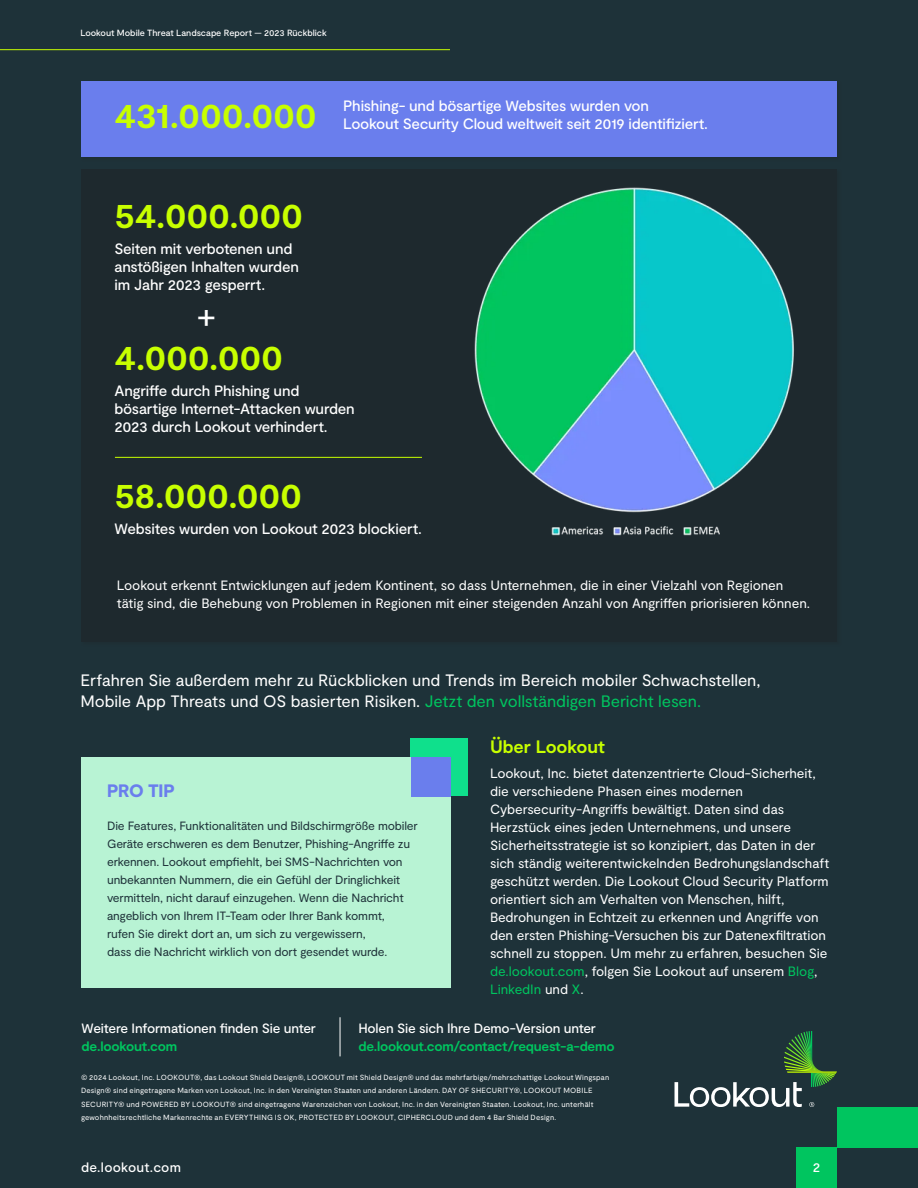
<style>
.page{position:relative;width:918px;height:1188px;background:#1e3239}
.page>*{position:absolute;margin:0;border:0;box-sizing:border-box;transform-origin:0 0}
.Body_Copy{font:700 36px "Moderat";letter-spacing:-.01em;color:#c8ff00}
.Body_Copy-2{font:36px "Moderat";color:#fff}
.About_Lookout_Headline_-_Back_Cover{font:700 18px "Moderat";letter-spacing:-.01em;color:#c8ff00}
.Body_Copy-3{font:900 18px "Moderat";letter-spacing:-.025em;color:#6a7eed}
.Back_Cover_Body_-_Lookout_White{font:16.5px/21px "Moderat";letter-spacing:-.005em;color:#fff}
.Body_Copy-4{font:500 15px/18px "Moderat";letter-spacing:-.015em;color:#fff}
.Back_Cover_Body_-_Lookout_White-2{font:13.5px/18px "Moderat";letter-spacing:-.005em;color:#fff}
.Body_Copy-5{font:700 13.5px/18px "Moderat";letter-spacing:-.015em;color:#00c55f}
.Body_Copy-6{font:500 13.5px/18px "Moderat";letter-spacing:-.015em;color:#fff}
.Body_Copy-7{font:500 13.5px "Moderat";letter-spacing:.02em;color:#fff}
.Body_Copy-8{font:12px/18px "Moderat";letter-spacing:-.015em;color:#1e3239}
.Resource_Title_-_Lookout_Black{font:500 9px "Moderat";letter-spacing:-.005em;color:#fff}
.t1{font:7.5px/13.5px "Moderat";letter-spacing:.025em;color:#fff}
.s1{color:#00c55f}
.s2{font-weight:700;color:#00c55f}
.s3{font-weight:500;color:#fff}
</style>
<div class="page">
<div style="left:410px;top:739px;width:58px;height:57px;background:#0fe08c"></div>
<div style="left:81px;top:757px;width:369px;height:231px;background:#b8f3d4"></div>
<div style="left:411px;top:757px;width:39px;height:39px;background:#6a7eed"></div>
<div style="left:796px;top:1148px;width:41px;height:40px;background:#00c55f"></div>
<div style="left:837px;top:1107px;width:81px;height:41px;background:#00c55f"></div>
<svg style="left:675px;top:1031px;width:162px;height:76px"></svg>
<hr style="left:340px;top:1017px;width:1px;height:39px;background:#fff">
<hr style="left:0;top:49px;width:450px;height:1px;background:#c8ff00">
<div style="left:82px;top:81px;width:755px;height:76px;background:#6a7eed"></div>
<div style="left:82px;top:169px;width:755px;height:473px;background:#1e292e"></div>
<img style="left:375px;top:187px;width:419px;height:349px">
<hr style="left:115px;top:457px;width:307px;height:1px;background:#c8ff00">
<p class="Resource_Title_-_Lookout_Black" style="left:80px;top:27px;width:248px">Lookout Mobile Threat Landscape Report — 2023 Rückblick</p>
<p class="Body_Copy" style="left:114px;top:95px;width:204px">431.000.000</p>
<p class="Body_Copy-4" style="left:343px;top:98px;width:366px">Phishing- und bösartige Websites wurden von<br>Lookout Security Cloud weltweit seit 2019 identifiziert.</p>
<p class="Body_Copy" style="left:114px;top:194px;width:190px">54.000.000</p>
<p class="Body_Copy-4" style="left:114px;top:240px;width:186px">Seiten mit verbotenen und anstößigen Inhalten wurden im Jahr 2023 gesperrt.</p>
<p class="Body_Copy-2" style="left:196px;top:295px;width:21px">+</p>
<p class="Body_Copy" style="left:114px;top:336px;width:170px">4.000.000</p>
<p class="Body_Copy-4" style="left:114px;top:382px;width:242px">Angriffe durch Phishing und bösartige Internet-Attacken wurden<br>2023 durch Lookout verhindert.</p>
<p class="Body_Copy" style="left:114px;top:474px;width:189px">58.000.000</p>
<p class="Body_Copy-4" style="left:114px;top:521px;width:309px">Websites wurden von Lookout 2023 blockiert.</p>
<p class="Back_Cover_Body_-_Lookout_White-2" style="left:117px;top:577px;width:695px">Lookout erkennt Entwicklungen auf jedem Kontinent, so dass Unternehmen, die in einer Vielzahl von Regionen tätig sind, die Behebung von Problemen in Regionen mit einer steigenden Anzahl von Angriffen priorisieren können.</p>
<p class="Back_Cover_Body_-_Lookout_White" style="left:81px;top:670px;width:682px">Erfahren Sie außerdem mehr zu Rückblicken und Trends im Bereich mobiler Schwachstellen,<br>Mobile App Threats und OS basierten Risiken. <span class="s1">Jetzt den vollständigen Bericht lesen.</span></p>
<p class="Body_Copy-3" style="left:107px;top:780px;width:70px">PRO TIP</p>
<p class="Body_Copy-8" style="left:107px;top:817px;width:312px">Die Features, Funktionalitäten und Bildschirmgröße mobiler Geräte erschweren es dem Benutzer, Phishing-Angriffe zu erkennen. Lookout empfiehlt, bei SMS-Nachrichten von unbekannten Nummern, die ein Gefühl der Dringlichkeit vermitteln, nicht darauf einzugehen. Wenn die Nachricht angeblich von Ihrem IT-Team oder Ihrer Bank kommt,<br>rufen Sie direkt dort an, um sich zu vergewissern,<br>dass die Nachricht wirklich von dort gesendet wurde.</p>
<p class="About_Lookout_Headline_-_Back_Cover" style="left:490px;top:736px;width:117px">Über Lookout</p>
<p class="Back_Cover_Body_-_Lookout_White-2" style="left:490px;top:765px;width:341px">Lookout, Inc. bietet datenzentrierte Cloud-Sicherheit, die verschiedene Phasen eines modernen Cybersecurity-Angriffs bewältigt. Daten sind das Herzstück eines jeden Unternehmens, und unsere Sicherheitsstrategie ist so konzipiert, das Daten in der sich ständig weiterentwickelnden Bedrohungslandschaft geschützt werden. Die Lookout Cloud Security Platform orientiert sich am Verhalten von Menschen, hilft, Bedrohungen in Echtzeit zu erkennen und Angriffe von den ersten Phishing-Versuchen bis zur Datenexfiltration schnell zu stoppen. Um mehr zu erfahren, besuchen Sie <span class="s1">de.lookout.com</span>, folgen Sie Lookout auf unserem <span class="s1">Blog</span>, <span class="s1">LinkedIn</span> und <span class="s1">X</span>.</p>
<p class="Body_Copy-6" style="left:82px;top:1020px;width:236px">Weitere Informationen finden Sie unter <span class="s2">de.lookout.com</span></p>
<p class="Body_Copy-5" style="left:358px;top:1020px;width:258px"><span class="s3">Holen Sie sich Ihre Demo-Version unter </span>de.lookout.com/contact/request-a-demo</p>
<p class="t1" style="left:81px;top:1071px;width:530px">© 2024 Lookout, Inc. LOOKOUT®, das Lookout Shield Design®, LOOKOUT mit Shield Design® und das mehrfarbige/mehrschattige Lookout Wingspan Design® sind eingetragene Marken von Lookout, Inc. in den Vereinigten Staaten und anderen Ländern. DAY OF SHECURITY®, LOOKOUT MOBILE SECURITY® und POWERED BY LOOKOUT® sind eingetragene Warenzeichen von Lookout, Inc. in den Vereinigten Staaten. Lookout, Inc. unterhält gewohnheitsrechtliche Markenrechte an EVERYTHING IS OK, PROTECTED BY LOOKOUT, CIPHERCLOUD und dem 4 Bar Shield Design.</p>
<p class="Body_Copy-7" style="left:81px;top:1159px;width:102px">de.lookout.com</p>
<p class="Body_Copy-6" style="left:813px;top:1159px;width:9px">2</p>
</div>
